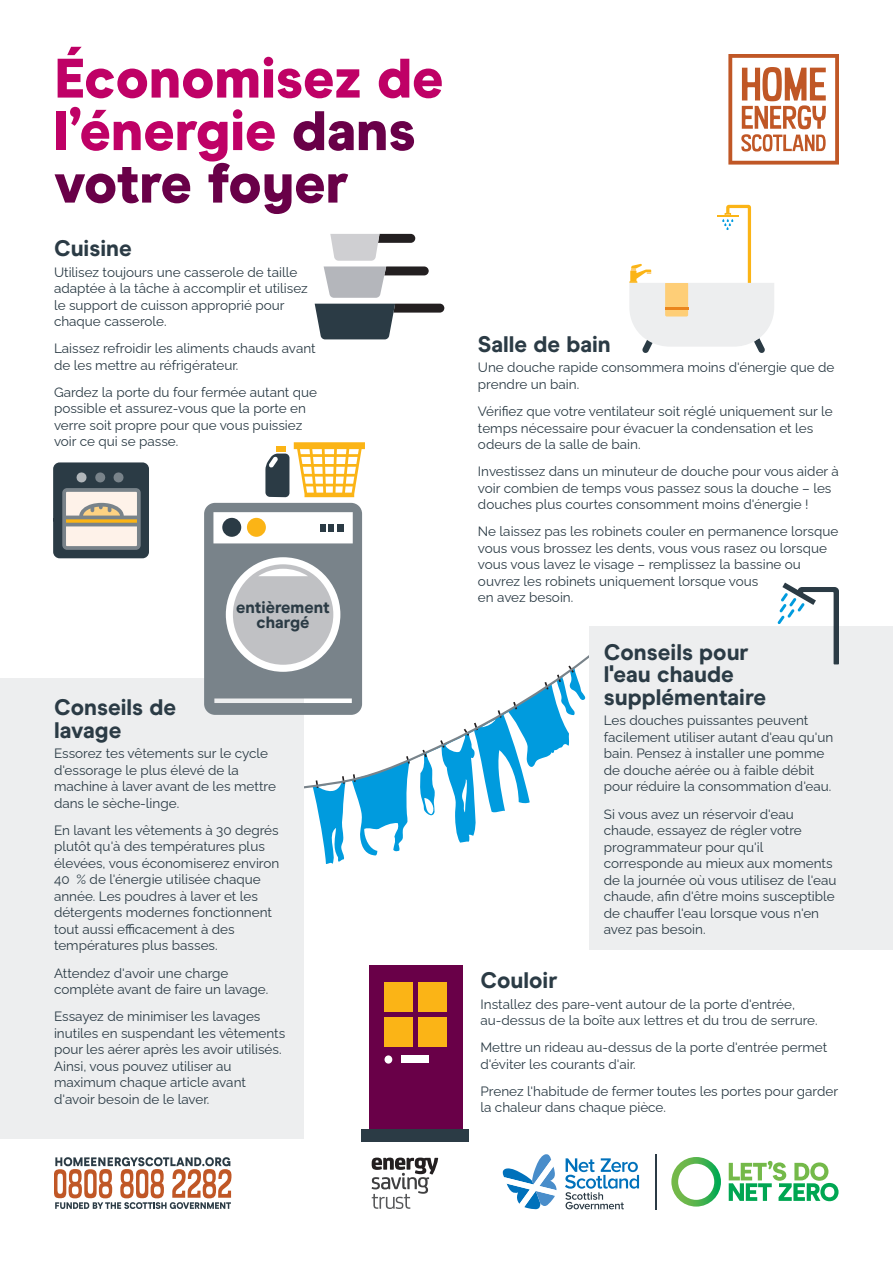
<style>
.page{position:relative;width:893px;height:1263px;background:#fff}
.page>*{position:absolute;margin:0;border:0;box-sizing:border-box;transform-origin:0 0}
.Body{font:900 55.5px/52.5px "Modern Era";color:#bf0166}
.Body_Header_Tip{font:800 22.5px/22.5px "Modern Era";color:#2b3b45}
.t1{font:800 16.5px "Modern Era";color:#2b3b45}
.Body-2{font:13.5px/16.5px "Raleway";color:#2b3b45}
.s1{color:#690048}
</style>
<div class="page">
<svg style="left:313px;top:790px;width:217px;height:74px"></svg>
<svg style="left:304px;top:642px;width:285px;height:148px"></svg>
<div style="left:0;top:678px;width:304px;height:460px;background:#edeeef"></div>
<div style="left:589px;top:626px;width:304px;height:323px;background:#edeeef"></div>
<svg style="left:315px;top:304px;width:129px;height:35px"></svg>
<svg style="left:324px;top:234px;width:105px;height:64px"></svg>
<div style="left:369px;top:965px;width:93px;height:164px;background:#690048"></div>
<div style="left:384px;top:982px;width:29px;height:29px;background:#fbb416"></div>
<div style="left:384px;top:1055px;width:8px;height:8px;background:#fff;border-radius:50%"></div>
<div style="left:384px;top:1017px;width:29px;height:30px;background:#fbb416"></div>
<div style="left:419px;top:1017px;width:28px;height:30px;background:#fbb416"></div>
<div style="left:419px;top:982px;width:28px;height:29px;background:#fbb416"></div>
<div style="left:361px;top:1129px;width:108px;height:13px;background:#2b3b45"></div>
<div style="left:401px;top:1056px;width:27px;height:7px;background:#fff"></div>
<svg style="left:53px;top:462px;width:96px;height:96px"></svg>
<svg style="left:204px;top:503px;width:158px;height:212px"></svg>
<div style="left:222px;top:518px;width:19px;height:19px;background:#2b3b45;border-radius:50%"></div>
<div style="left:320px;top:524px;width:6px;height:8px;background:#2b3b45"></div>
<div style="left:247px;top:518px;width:19px;height:19px;background:#fbb416;border-radius:50%"></div>
<div style="left:337px;top:524px;width:6px;height:8px;background:#2b3b45"></div>
<svg style="left:265px;top:442px;width:100px;height:55px"></svg>
<svg style="left:372px;top:1157px;width:66px;height:52px"></svg>
<svg style="left:503px;top:1154px;width:53px;height:55px"></svg>
<svg style="left:565px;top:1158px;width:74px;height:51px"></svg>
<hr style="left:655px;top:1154px;width:1px;height:55px;background:#2b3a45">
<svg style="left:729px;top:1161px;width:109px;height:40px"></svg>
<svg style="left:671px;top:1157px;width:50px;height:49px"></svg>
<svg style="left:728px;top:54px;width:111px;height:111px"></svg>
<svg style="left:54px;top:1157px;width:177px;height:52px"></svg>
<svg style="left:777px;top:583px;width:62px;height:81px"></svg>
<svg style="left:629px;top:205px;width:145px;height:148px"></svg>
<hr style="left:665px;top:308px;width:23px;height:2px;background:#ea851d">
<hr style="left:717px;top:215px;width:21px;height:2px;background:#fbb416">
<p class="Body" style="left:54px;top:52px;width:391px">Économisez de l’énergie <span class="s1">dans votre foyer</span></p>
<p class="Body_Header_Tip" style="left:54px;top:237px;width:79px">Cuisine</p>
<p class="Body-2" style="left:54px;top:262px;width:255px">Utilisez toujours une casserole de taille adaptée à la tâche à accomplir et utilisez le support de cuisson approprié pour chaque casserole.</p>
<p class="Body-2" style="left:54px;top:339px;width:263px">Laissez refroidir les aliments chauds avant de les mettre au réfrigérateur.</p>
<p class="Body-2" style="left:54px;top:382px;width:265px">Gardez la porte du four fermée autant que possible et assurez-vous que la porte en verre soit propre pour que vous puissiez voir ce qui se passe.</p>
<p class="t1" style="left:236px;top:598px;width:95px">entièrement</p>
<p class="t1" style="left:257px;top:613px;width:54px">chargé</p>
<p class="Body_Header_Tip" style="left:54px;top:696px;width:124px">Conseils de lavage</p>
<p class="Body-2" style="left:54px;top:744px;width:223px">Essorez tes vêtements sur le cycle d'essorage le plus élevé de la machine à laver avant de les mettre dans le sèche-linge.</p>
<p class="Body-2" style="left:54px;top:820px;width:227px">En lavant les vêtements à 30 degrés plutôt qu'à des températures plus élevées, vous économiserez environ<br>40 % de l'énergie utilisée chaque année. Les poudres à laver et les détergents modernes fonctionnent tout aussi efficacement à des températures plus basses.</p>
<p class="Body-2" style="left:54px;top:963px;width:216px">Attendez d'avoir une charge complète avant de faire un lavage.</p>
<p class="Body-2" style="left:54px;top:1007px;width:233px">Essayez de minimiser les lavages inutiles en suspendant les vêtements pour les aérer après les avoir utilisés.<br>Ainsi, vous pouvez utiliser au maximum chaque article avant d'avoir besoin de le laver.</p>
<p class="Body_Header_Tip" style="left:478px;top:333px;width:134px">Salle de bain</p>
<p class="Body-2" style="left:478px;top:358px;width:358px">Une douche rapide consommera moins d'énergie que de prendre un bain.</p>
<p class="Body-2" style="left:478px;top:402px;width:356px">Vérifiez que votre ventilateur soit réglé uniquement sur le temps nécessaire pour évacuer la condensation et les odeurs de la salle de bain.</p>
<p class="Body-2" style="left:478px;top:462px;width:362px">Investissez dans un minuteur de douche pour vous aider à voir combien de temps vous passez sous la douche – les douches plus courtes consomment moins d'énergie !</p>
<p class="Body-2" style="left:478px;top:522px;width:362px">Ne laissez pas les robinets couler en permanence lorsque vous vous brossez les dents, vous vous rasez ou lorsque vous vous lavez le visage – remplissez la bassine ou ouvrez les robinets uniquement lorsque vous<br>en avez besoin.</p>
<p class="Body_Header_Tip" style="left:604px;top:641px;width:164px">Conseils pour l'eau chaude supplémentaire</p>
<p class="Body-2" style="left:604px;top:711px;width:231px">Les douches puissantes peuvent facilement utiliser autant d'eau qu'un bain. Pensez à installer une pomme de douche aérée ou à faible débit pour réduire la consommation d'eau.</p>
<p class="Body-2" style="left:604px;top:804px;width:234px">Si vous avez un réservoir d'eau chaude, essayez de régler votre programmateur pour qu'il corresponde au mieux aux moments de la journée où vous utilisez de l'eau chaude, afin d'être moins susceptible de chauffer l'eau lorsque vous n'en avez pas besoin.</p>
<p class="Body_Header_Tip" style="left:480px;top:969px;width:78px">Couloir</p>
<p class="Body-2" style="left:480px;top:994px;width:339px">Installez des pare-vent autour de la porte d'entrée, au-dessus de la boîte aux lettres et du trou de serrure.</p>
<p class="Body-2" style="left:480px;top:1038px;width:348px">Mettre un rideau au-dessus de la porte d'entrée permet d'éviter les courants d'air.</p>
<p class="Body-2" style="left:480px;top:1081px;width:359px">Prenez l'habitude de fermer toutes les portes pour garder la chaleur dans chaque pièce.</p>
</div>
